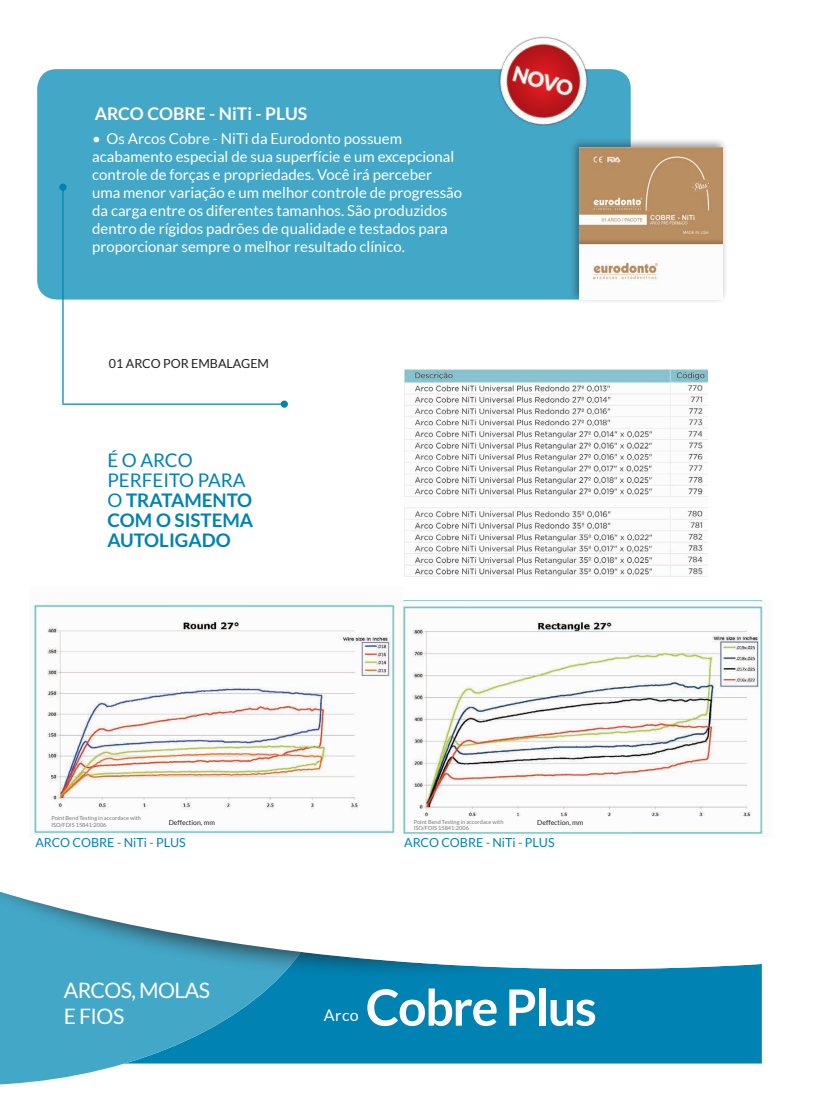
<style>
.page{position:relative;width:815px;height:1099px;background:#fff}
.page>*{position:absolute;margin:0;border:0;box-sizing:border-box;transform-origin:0 0}
.Produto_logo{font:700 50px "Lato";letter-spacing:-.025em;color:#fff}
.Produto_01{font:21.25px/25.5px "Lato";letter-spacing:-.025em;color:#fff}
.descrição{font:700 18.75px/20px "Lato";color:#0082b2}
.t1{font:700 17.5px "Lato";color:#fff}
.Produto_02_-_Direita{font:16px "Lato";color:#fff}
.t2{font:15px/18px "Lato";color:#fff}
.t3{font:12.5px "Lato";color:#0082b2}
.descrição-2{font:12.5px "Lato";color:#231f20}
.t4{font:6.88px "Lato";color:#231f20}
.t5{font:5.62px "Lato";color:#76787b}
.s1{font-weight:400}
</style>
<div class="page">
<div style="left:302px;top:969px;width:460px;height:94px;background:#0082b2"></div>
<svg style="left:0;top:978px;width:302px;height:107px;background:#50accb"></svg>
<div style="left:0;top:850px;width:744px;height:128px;background:#231f20;opacity:.75"></div>
<svg style="left:0;top:850px;width:762px;height:119px"></svg>
<div style="left:37px;top:69px;width:594px;height:230px;background:#43a7c8;border-radius:19px"></div>
<img style="left:482px;top:36px;width:127px;height:90px">
<hr style="left:62px;top:187px;width:2px;height:216px;background:#0082b2">
<hr style="left:62px;top:403px;width:222px;height:2px;background:#0082b2">
<div style="left:281px;top:400px;width:7px;height:8px;background:#0082b2;border-radius:50%"></div>
<div style="left:59px;top:183px;width:8px;height:8px;background:#0082b2;border-radius:50%"></div>
<img style="left:31px;top:600px;width:373px;height:235px">
<img style="left:398px;top:601px;width:368px;height:235px">
<img style="left:404px;top:369px;width:304px;height:207px">
<div style="left:570px;top:137px;width:158px;height:167px;background:#231f20;opacity:.48"></div>
<img style="left:579px;top:148px;width:144px;height:151px">
<p class="t1" style="left:95px;top:104px;width:214px">ARCO COBRE - NiTi - PLUS</p>
<p class="t2" style="left:92px;top:129px;width:372px">• Os Arcos Cobre - NiTi da Eurodonto possuem acabamento especial de sua superfície e um excepcional controle de forças e propriedades. Você irá perceber uma menor variação e um melhor controle de progressão da carga entre os diferentes tamanhos. São produzidos dentro de rígidos padrões de qualidade e testados para proporcionar sempre o melhor resultado clínico.</p>
<p class="descrição-2" style="left:109px;top:356px;width:162px">01 ARCO POR EMBALAGEM</p>
<p class="descrição" style="left:107px;top:449px;width:147px"><span class="s1">É O ARCO<br>PERFEITO PARA<br>O</span> TRATAMENTO<br>COM O SISTEMA<br>AUTOLIGADO</p>
<p class="t5" style="left:51px;top:815px;width:91px">Point Bend Testing in accordace with</p>
<p class="t5" style="left:51px;top:821px;width:57px">ISO/FDIS 15841:2006</p>
<p class="t4" style="left:169px;top:818px;width:48px">Deffection, mm</p>
<p class="t5" style="left:414px;top:818px;width:91px">Point Bend Testing in accordace with</p>
<p class="t5" style="left:414px;top:825px;width:57px">ISO/FDIS 15841:2006</p>
<p class="t4" style="left:537px;top:818px;width:48px">Deffection, mm</p>
<p class="t3" style="left:35px;top:835px;width:152px">ARCO COBRE - NiTi - PLUS</p>
<p class="t3" style="left:404px;top:835px;width:152px">ARCO COBRE - NiTi - PLUS</p>
<p class="Produto_01" style="left:64px;top:977px;width:148px">ARCOS, MOLAS<br>E FIOS</p>
<p class="Produto_02_-_Direita" style="left:324px;top:1006px;width:36px">Arco</p>
<p class="Produto_logo" style="left:366px;top:978px;width:232px">Cobre Plus</p>
</div>
